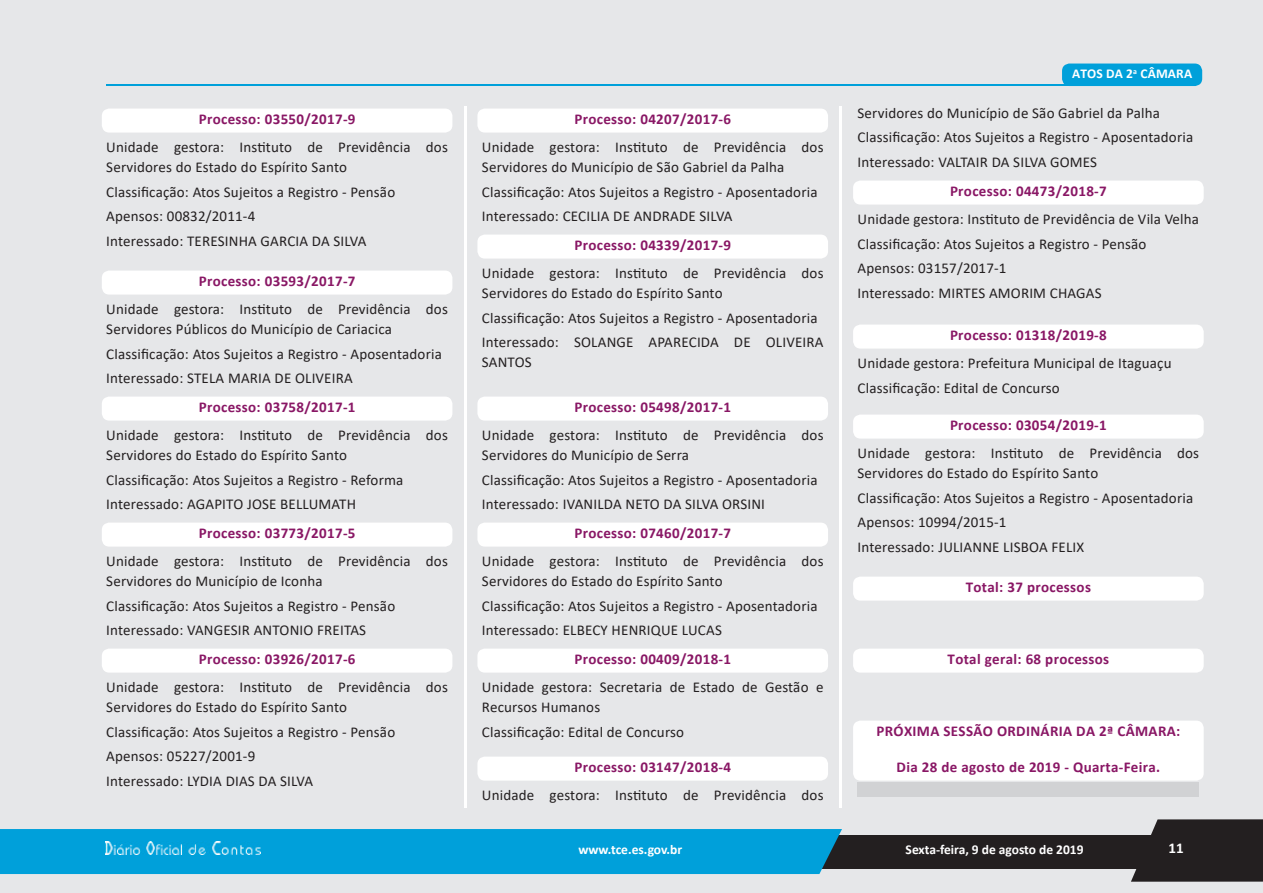
<style>
.page{position:relative;width:1263px;height:893px;background:#e6e7e9}
.page>*{position:absolute;margin:0;border:0;box-sizing:border-box;transform-origin:0 0}
.t1{font:15px/24.6px "Calibri";letter-spacing:.01em;color:#231f20}
.t2{font:700 15px "Calibri";letter-spacing:.02em;color:#891765}
.t3{font:700 15px "Calibri";color:#fff}
.t4{font:700 13.5px "Calibri";color:#fff}
</style>
<div class="page">
<svg style="left:1131px;top:819px;width:132px;height:63px;background:#3b3738"></svg>
<div style="left:804px;top:835px;width:459px;height:33px;background:#231f20"></div>
<hr style="left:465px;top:106px;width:2px;height:702px;background:#fff">
<hr style="left:839px;top:106px;width:3px;height:702px;background:#fff">
<div style="left:0;top:829px;width:842px;height:45px;background:#00a0da"></div>
<div style="left:1062px;top:64px;width:140px;height:22px;background:#00a0da;border-radius:8px"></div>
<hr style="left:106px;top:85px;width:1032px;height:1px;background:#00a0da">
<img style="left:105px;top:842px;width:156px;height:13px">
<div style="left:102px;top:109px;width:350px;height:24px;background:#fff;border-radius:8px"></div>
<div style="left:102px;top:271px;width:350px;height:24px;background:#fff;border-radius:8px"></div>
<div style="left:102px;top:397px;width:350px;height:24px;background:#fff;border-radius:8px"></div>
<div style="left:102px;top:523px;width:350px;height:24px;background:#fff;border-radius:8px"></div>
<div style="left:102px;top:649px;width:350px;height:24px;background:#fff;border-radius:8px"></div>
<div style="left:477px;top:109px;width:351px;height:24px;background:#fff;border-radius:8px"></div>
<div style="left:477px;top:235px;width:351px;height:24px;background:#fff;border-radius:8px"></div>
<div style="left:477px;top:397px;width:351px;height:24px;background:#fff;border-radius:8px"></div>
<div style="left:477px;top:523px;width:351px;height:24px;background:#fff;border-radius:8px"></div>
<div style="left:477px;top:649px;width:351px;height:24px;background:#fff;border-radius:8px"></div>
<div style="left:477px;top:757px;width:351px;height:24px;background:#fff;border-radius:8px"></div>
<div style="left:853px;top:181px;width:351px;height:24px;background:#fff;border-radius:8px"></div>
<div style="left:853px;top:325px;width:351px;height:24px;background:#fff;border-radius:8px"></div>
<div style="left:853px;top:415px;width:351px;height:24px;background:#fff;border-radius:8px"></div>
<div style="left:853px;top:577px;width:351px;height:24px;background:#fff;border-radius:8px"></div>
<div style="left:853px;top:649px;width:351px;height:24px;background:#fff;border-radius:8px"></div>
<div style="left:853px;top:721px;width:351px;height:60px;background:#fff;border-radius:8px"></div>
<div style="left:857px;top:782px;width:342px;height:14px;background:#d1d2d4"></div>
<p class="t2" style="left:199px;top:109px;width:158px">Processo: 03550/2017-9</p>
<p class="t1" style="left:106px;top:136px;width:343px;line-height:20.1px">Unidade gestora: Instituto de Previdência dos<br>Servidores do Estado do Espírito Santo</p>
<p class="t1" style="left:106px;top:179px;width:290px">Classificação: Atos Sujeitos a Registro - Pensão<br>Apensos: 00832/2011-4<br>Interessado: TERESINHA GARCIA DA SILVA</p>
<p class="t2" style="left:199px;top:271px;width:158px">Processo: 03593/2017-7</p>
<p class="t1" style="left:106px;top:298px;width:343px;line-height:20.1px">Unidade gestora: Instituto de Previdência dos<br>Servidores Públicos do Município de Cariacica</p>
<p class="t1" style="left:106px;top:341px;width:337px">Classificação: Atos Sujeitos a Registro - Aposentadoria<br>Interessado: STELA MARIA DE OLIVEIRA</p>
<p class="t2" style="left:199px;top:397px;width:158px">Processo: 03758/2017-1</p>
<p class="t1" style="left:106px;top:424px;width:343px;line-height:20.1px">Unidade gestora: Instituto de Previdência dos<br>Servidores do Estado do Espírito Santo</p>
<p class="t1" style="left:106px;top:467px;width:299px">Classificação: Atos Sujeitos a Registro - Reforma<br>Interessado: AGAPITO JOSE BELLUMATH</p>
<p class="t2" style="left:199px;top:523px;width:158px">Processo: 03773/2017-5</p>
<p class="t1" style="left:106px;top:550px;width:343px;line-height:20.1px">Unidade gestora: Instituto de Previdência dos<br>Servidores do Município de Iconha</p>
<p class="t1" style="left:106px;top:593px;width:290px">Classificação: Atos Sujeitos a Registro - Pensão<br>Interessado: VANGESIR ANTONIO FREITAS</p>
<p class="t2" style="left:199px;top:649px;width:158px">Processo: 03926/2017-6</p>
<p class="t1" style="left:106px;top:676px;width:343px;line-height:20.1px">Unidade gestora: Instituto de Previdência dos<br>Servidores do Estado do Espírito Santo</p>
<p class="t1" style="left:106px;top:719px;width:290px">Classificação: Atos Sujeitos a Registro - Pensão<br>Apensos: 05227/2001-9<br>Interessado: LYDIA DIAS DA SILVA</p>
<p class="t2" style="left:574px;top:109px;width:158px">Processo: 04207/2017-6</p>
<p class="t1" style="left:482px;top:136px;width:343px;line-height:20.1px">Unidade gestora: Instituto de Previdência dos<br>Servidores do Município de São Gabriel da Palha</p>
<p class="t1" style="left:482px;top:179px;width:337px">Classificação: Atos Sujeitos a Registro - Aposentadoria<br>Interessado: CECILIA DE ANDRADE SILVA</p>
<p class="t2" style="left:574px;top:235px;width:158px">Processo: 04339/2017-9</p>
<p class="t1" style="left:482px;top:262px;width:343px;line-height:20.1px">Unidade gestora: Instituto de Previdência dos<br>Servidores do Estado do Espírito Santo</p>
<p class="t1" style="left:482px;top:305px;width:343px">Classificação: Atos Sujeitos a Registro - Aposentadoria<br>Interessado: SOLANGE APARECIDA DE OLIVEIRA</p>
<p class="t1" style="left:482px;top:350px;width:51px">SANTOS</p>
<p class="t2" style="left:574px;top:397px;width:158px">Processo: 05498/2017-1</p>
<p class="t1" style="left:482px;top:424px;width:343px;line-height:20.1px">Unidade gestora: Instituto de Previdência dos<br>Servidores do Município de Serra</p>
<p class="t1" style="left:482px;top:467px;width:337px">Classificação: Atos Sujeitos a Registro - Aposentadoria<br>Interessado: IVANILDA NETO DA SILVA ORSINI</p>
<p class="t2" style="left:574px;top:523px;width:158px">Processo: 07460/2017-7</p>
<p class="t1" style="left:482px;top:550px;width:343px;line-height:20.1px">Unidade gestora: Instituto de Previdência dos<br>Servidores do Estado do Espírito Santo</p>
<p class="t1" style="left:482px;top:593px;width:337px">Classificação: Atos Sujeitos a Registro - Aposentadoria<br>Interessado: ELBECY HENRIQUE LUCAS</p>
<p class="t2" style="left:574px;top:649px;width:158px">Processo: 00409/2018-1</p>
<p class="t1" style="left:482px;top:676px;width:343px;line-height:20.1px">Unidade gestora: Secretaria de Estado de Gestão e<br>Recursos Humanos</p>
<p class="t1" style="left:482px;top:719px;width:204px">Classificação: Edital de Concurso</p>
<p class="t2" style="left:574px;top:757px;width:158px">Processo: 03147/2018-4</p>
<p class="t1" style="left:482px;top:782px;width:343px">Unidade gestora: Instituto de Previdência dos</p>
<p class="t4" style="left:578px;top:840px;width:105px">www.tce.es.gov.br</p>
<p class="t4" style="left:1072px;top:64px;width:122px">ATOS DA 2<sup>a</sup> CÂMARA</p>
<p class="t1" style="left:857px;top:100px;width:337px">Servidores do Município de São Gabriel da Palha<br>Classificação: Atos Sujeitos a Registro - Aposentadoria<br>Interessado: VALTAIR DA SILVA GOMES</p>
<p class="t2" style="left:950px;top:181px;width:158px">Processo: 04473/2018-7</p>
<p class="t1" style="left:857px;top:206px;width:343px">Unidade gestora: Instituto de Previdência de Vila Velha Classificação: Atos Sujeitos a Registro - Pensão Apensos: 03157/2017-1<br>Interessado: MIRTES AMORIM CHAGAS</p>
<p class="t2" style="left:950px;top:325px;width:158px">Processo: 01318/2019-8</p>
<p class="t1" style="left:857px;top:350px;width:315px">Unidade gestora: Prefeitura Municipal de Itaguaçu<br>Classificação: Edital de Concurso</p>
<p class="t2" style="left:950px;top:415px;width:158px">Processo: 03054/2019-1</p>
<p class="t1" style="left:857px;top:442px;width:343px;line-height:20.1px">Unidade gestora: Instituto de Previdência dos<br>Servidores do Estado do Espírito Santo</p>
<p class="t1" style="left:857px;top:485px;width:337px">Classificação: Atos Sujeitos a Registro - Aposentadoria<br>Apensos: 10994/2015-1<br>Interessado: JULIANNE LISBOA FELIX</p>
<p class="t2" style="left:966px;top:577px;width:127px">Total: 37 processos</p>
<p class="t2" style="left:947px;top:649px;width:163px">Total geral: 68 processos</p>
<p class="t2" style="left:876px;top:721px;width:305px">PRÓXIMA SESSÃO ORDINÁRIA DA 2ª CÂMARA:</p>
<p class="t2" style="left:897px;top:757px;width:265px">Dia 28 de agosto de 2019 - Quarta-Feira.</p>
<p class="t4" style="left:906px;top:840px;width:180px">Sexta-feira, 9 de agosto de 2019</p>
<p class="t3" style="left:1168px;top:837px;width:17px">11</p>
</div>
